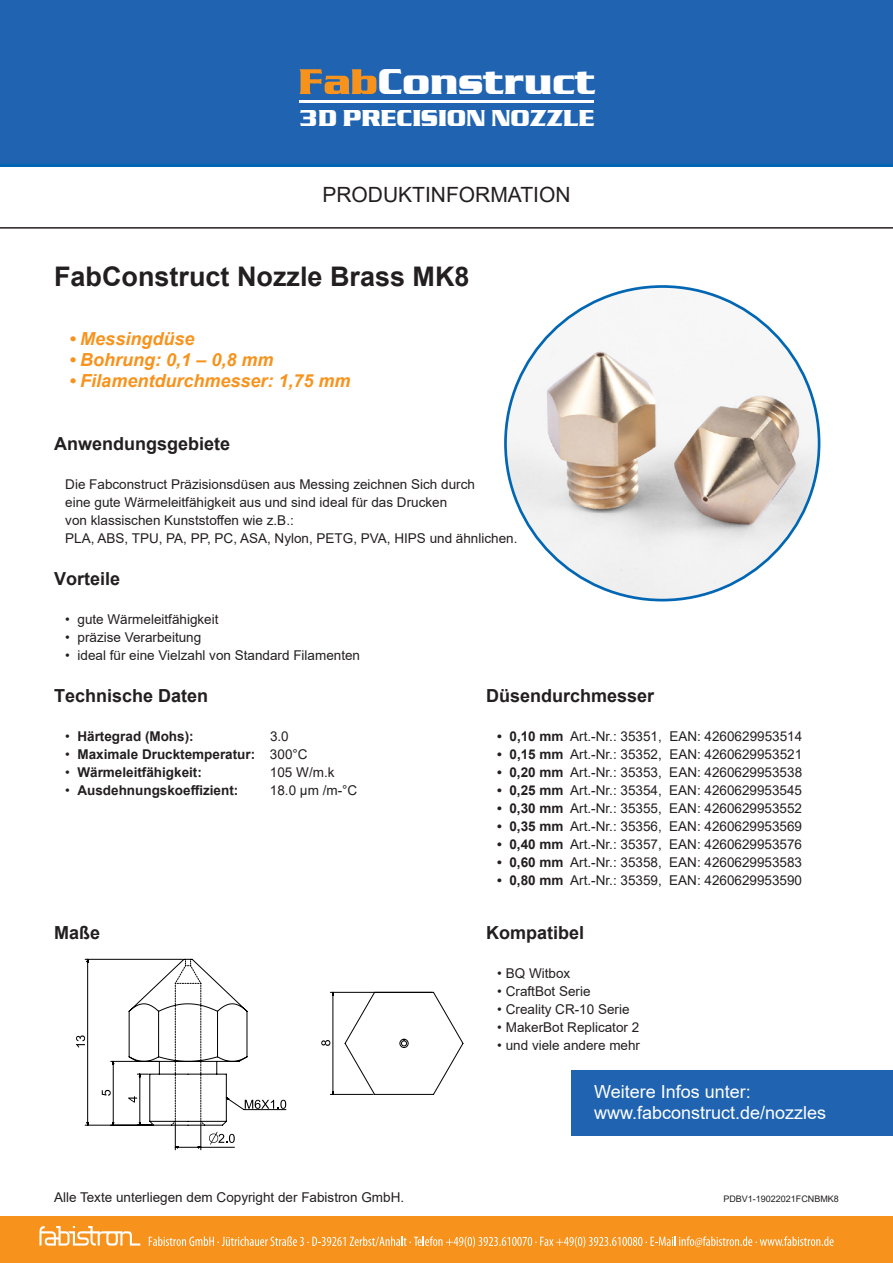
<style>
.page{position:relative;width:893px;height:1263px;background:#fff}
.page>*{position:absolute;margin:0;border:0;box-sizing:border-box;transform-origin:0 0}
.t1{font:700 37.2px "Serpentine D";color:#fff}
.t2{font:700 27px "Arial";color:#231f20}
.t3{font:700 23.85px "Serpentine D";color:#fff}
.t4{font:21px "Arial";color:#231f20}
.t5{font:700 18px "Arial";color:#231f20}
.t6{font:italic 700 18px "Arial";color:#f7931d}
.t7{font:18px/21px "Arial";color:#fff}
.t8{font:13.5px/18px "Arial";color:#231f20}
.t9{font:700 13.5px "Arial";color:#231f20}
.t10{font:9px "Arial";color:#231f20}
.s1{font-weight:400}
.s2{font-weight:700}
</style>
<div class="page">
<div style="left:0;top:1216px;width:893px;height:47px;background:#f7931d"></div>
<svg style="left:149px;top:1236px;width:685px;height:11px"></svg>
<svg style="left:39px;top:1226px;width:101px;height:19px"></svg>
<div style="left:0;top:0;width:893px;height:167px;background:linear-gradient(to right,#0166b3,#0166b3)"></div>
<hr style="left:0;top:227px;width:893px;height:2px;background:#231f20">
<div style="left:0;top:0;width:893px;height:163px;background:#2064b1"></div>
<div style="left:571px;top:1070px;width:322px;height:66px;background:#2064b1"></div>
<svg style="left:299px;top:69px;width:78px;height:34px"></svg>
<hr style="left:300px;top:100px;width:294px;height:3px;background:#fff">
<img style="left:505px;top:287px;width:314px;height:313px;border-radius:154px">
<svg style="left:76px;top:1035px;width:9px;height:12px"></svg>
<svg style="left:128px;top:958px;width:336px;height:137px"></svg>
<svg style="left:85px;top:959px;width:347px;height:191px"></svg>
<h1 class="t1" style="left:378px;top:61px;width:219px">Construct</h1>
<h3 class="t3" style="left:299px;top:105px;width:297px">3D PRECISION NOZZLE</h3>
<h3 class="t4" style="left:322px;top:181px;width:250px">PRODUKTINFORMATION</h3>
<h2 class="t2" style="left:54px;top:258px;width:417px">FabConstruct Nozzle Brass MK8</h2>
<h3 class="t6" style="left:69px;top:326px;width:127px">• Messingdüse</h3>
<h3 class="t6" style="left:69px;top:347px;width:206px">• Bohrung: 0,1 – 0,8 mm</h3>
<h3 class="t6" style="left:69px;top:368px;width:283px">• Filamentdurchmesser: 1,75 mm</h3>
<h3 class="t5" style="left:54px;top:431px;width:178px">Anwendungsgebiete</h3>
<p class="t8" style="left:65px;top:475px;width:454px">Die Fabconstruct Präzisionsdüsen aus Messing zeichnen Sich durch<br>eine gute Wärmeleitfähigkeit aus und sind ideal für das Drucken<br>von klassischen Kunststoffen wie z.B.:<br>PLA, ABS, TPU, PA, PP, PC, ASA, Nylon, PETG, PVA, HIPS und ähnlichen.</p>
<h3 class="t5" style="left:54px;top:566px;width:68px">Vorteile</h3>
<p class="t8" style="left:65px;top:610px;width:155px">• gute Wärmeleitfähigkeit</p>
<p class="t8" style="left:65px;top:628px;width:138px">• präzise Verarbeitung</p>
<p class="t8" style="left:65px;top:646px;width:296px">• ideal für eine Vielzahl von Standard Filamenten</p>
<h3 class="t5" style="left:54px;top:683px;width:156px">Technische Daten</h3>
<h3 class="t5" style="left:486px;top:683px;width:170px">Düsendurchmesser</h3>
<p class="t9" style="left:65px;top:726px;width:130px"><span class="s1">•</span> Härtegrad (Mohs):</p>
<p class="t8" style="left:270px;top:727px;width:20px">3.0</p>
<p class="t8" style="left:497px;top:727px;width:306px"><span class="s2">• 0,10 mm</span> Art.-Nr.: 35351, EAN: 4260629953514</p>
<p class="t9" style="left:65px;top:744px;width:244px"><span class="s1">•</span> Maximale Drucktemperatur: <span class="s1">300°C</span></p>
<p class="t8" style="left:497px;top:745px;width:306px"><span class="s2">• 0,15 mm</span> Art.-Nr.: 35352, EAN: 4260629953521</p>
<p class="t9" style="left:65px;top:762px;width:138px"><span class="s1">•</span> Wärmeleitfähigkeit:</p>
<p class="t8" style="left:270px;top:763px;width:66px">105 W/m.k</p>
<p class="t8" style="left:497px;top:763px;width:306px"><span class="s2">• 0,20 mm</span> Art.-Nr.: 35353, EAN: 4260629953538</p>
<p class="t9" style="left:65px;top:780px;width:175px"><span class="s1">•</span> Ausdehnungskoeffizient:</p>
<p class="t8" style="left:270px;top:781px;width:89px">18.0 µm /m-°C</p>
<p class="t8" style="left:497px;top:781px;width:306px"><span class="s2">• 0,25 mm</span> Art.-Nr.: 35354, EAN: 4260629953545</p>
<p class="t8" style="left:497px;top:799px;width:306px"><span class="s2">• 0,30 mm</span> Art.-Nr.: 35355, EAN: 4260629953552</p>
<p class="t8" style="left:497px;top:817px;width:306px"><span class="s2">• 0,35 mm</span> Art.-Nr.: 35356, EAN: 4260629953569</p>
<p class="t8" style="left:497px;top:835px;width:306px"><span class="s2">• 0,40 mm</span> Art.-Nr.: 35357, EAN: 4260629953576</p>
<p class="t8" style="left:497px;top:853px;width:306px"><span class="s2">• 0,60 mm</span> Art.-Nr.: 35358, EAN: 4260629953583</p>
<p class="t8" style="left:497px;top:871px;width:306px"><span class="s2">• 0,80 mm</span> Art.-Nr.: 35359, EAN: 4260629953590</p>
<h3 class="t5" style="left:54px;top:920px;width:48px">Maße</h3>
<h3 class="t5" style="left:486px;top:920px;width:100px">Kompatibel</h3>
<p class="t8" style="left:497px;top:964px;width:74px">• BQ Witbox</p>
<p class="t8" style="left:497px;top:982px;width:95px">• CraftBot Serie</p>
<p class="t8" style="left:497px;top:1000px;width:134px">• Creality CR-10 Serie</p>
<p class="t8" style="left:497px;top:1018px;width:144px">• MakerBot Replicator 2</p>
<p class="t8" style="left:497px;top:1036px;width:144px">• und viele andere mehr</p>
<p class="t8" style="left:54px;top:1188px;width:352px">Alle Texte unterliegen dem Copyright der Fabistron GmbH.</p>
<h3 class="t7" style="left:594px;top:1081px;width:234px">Weitere Infos unter: www.fabconstruct.de/nozzles</h3>
<p class="t10" style="left:723px;top:1192px;width:117px">PDBV1-19022021FCNBMK8</p>
</div>
